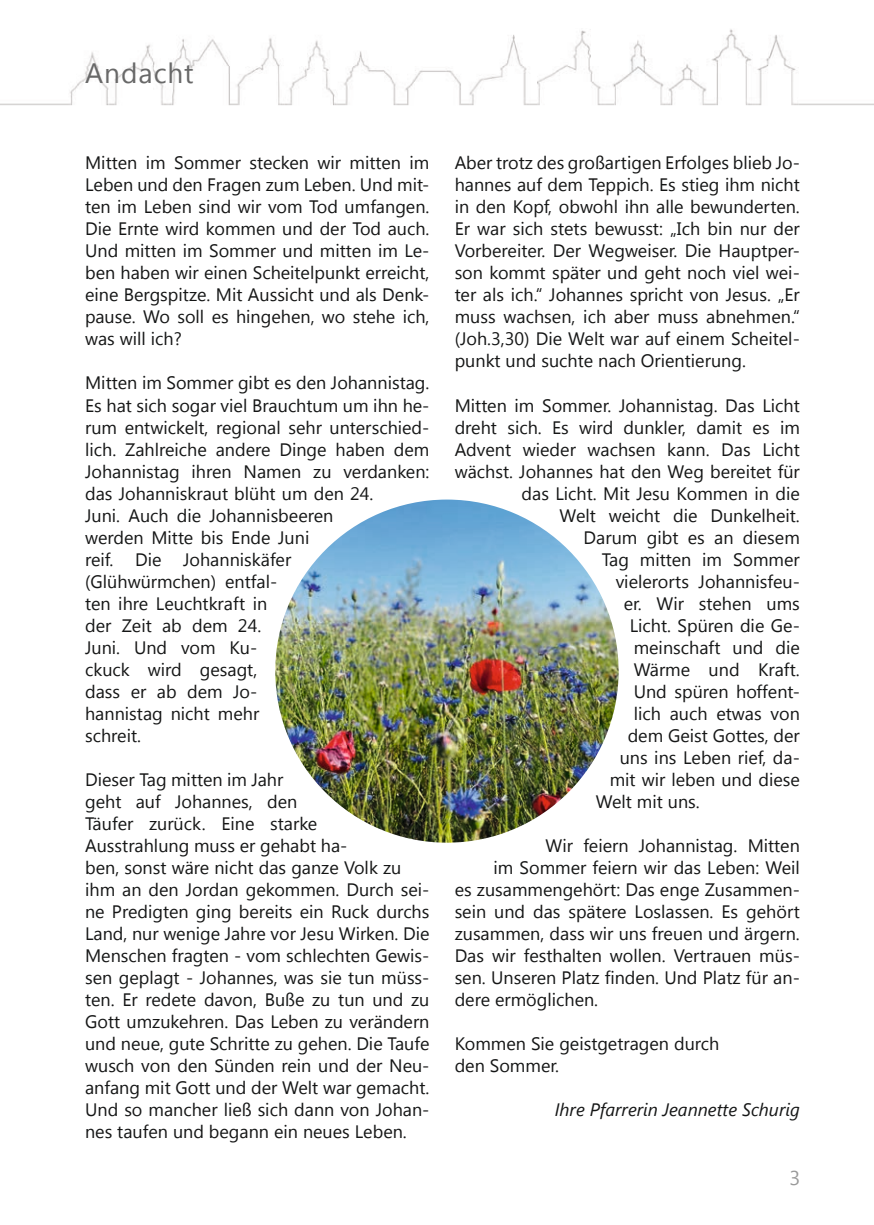
<style>
.page{position:relative;width:874px;height:1225px;background:#fff}
.page>*{position:absolute;margin:0;border:0;box-sizing:border-box;transform-origin:0 0}
.t1{font:28px "Segoe UI";letter-spacing:.035em;color:#686868}
.t2{font:20px "Segoe UI";color:#999}
.t3{font:18px/22px "Segoe UI";color:#151616}
.t4{font:italic 18px "Segoe UI";color:#151616}
</style>
<div class="page">
<img style="left:0;top:29px;width:873px;height:77px">
<img style="left:275px;top:499px;width:343px;height:343px;border-radius:171px">
<h1 class="t1" style="left:85px;top:54px;width:110px">Andacht</h1>
<p class="t3" style="left:85px;top:151px;width:346px;text-align:justify">Mitten im Sommer stecken wir mitten im Leben und den Fragen zum Leben. Und mit&shy;ten im Leben sind wir vom Tod umfangen.<br>Die Ernte wird kommen und der Tod auch.<br>Und mitten im Sommer und mitten im Le&shy;ben haben wir einen Scheitelpunkt erreicht, eine Bergspitze. Mit Aussicht und als Denk&shy;pause. Wo soll es hingehen, wo stehe ich, was will ich?</p>
<p class="t3" style="left:85px;top:371px;width:346px">Mitten im Sommer gibt es den Johannistag.<br>Es hat sich sogar viel Brauchtum um ihn he&shy;rum entwickelt, regional sehr unterschied&shy;lich. Zahlreiche andere Dinge haben dem<br>Johannistag ihren Namen zu verdanken: das Johanniskraut blüht um den 24.<br>Juni. Auch die Johannisbeeren<br>werden Mitte bis Ende Juni<br>reif. Die Johanniskäfer<br>(Glühwürmchen) entfal-<br>ten ihre Leuchtkraft in<br>der Zeit ab dem 24.<br>Juni. Und vom Ku-<br>ckuck wird gesagt,<br>dass er ab dem Jo-<br>hannistag nicht mehr<br>schreit.</p>
<p class="t3" style="left:85px;top:767px;width:346px">Dieser Tag mitten im Jahr<br>geht auf Johannes, den<br>Täufer zurück. Eine starke<br>Ausstrahlung muss er gehabt ha-<br>ben, sonst wäre nicht das ganze Volk zu ihm an den Jordan gekommen. Durch sei&shy;ne Predigten ging bereits ein Ruck durchs Land, nur wenige Jahre vor Jesu Wirken. Die Menschen fragten - vom schlechten Gewis&shy;sen geplagt - Johannes, was sie tun müss&shy;ten. Er redete davon, Buße zu tun und zu Gott umzukehren. Das Leben zu verändern und neue, gute Schritte zu gehen. Die Taufe wusch von den Sünden rein und der Neu&shy;anfang mit Gott und der Welt war gemacht.<br>Und so mancher ließ sich dann von Johan&shy;nes taufen und begann ein neues Leben.</p>
<p class="t3" style="left:454px;top:151px;width:346px;text-align:justify">Aber trotz des großartigen Erfolges blieb Jo&shy;hannes auf dem Teppich. Es stieg ihm nicht in den Kopf, obwohl ihn alle bewunderten.<br>Er war sich stets bewusst: „Ich bin nur der Vorbereiter. Der Wegweiser. Die Hauptper&shy;son kommt später und geht noch viel wei&shy;ter als ich.“ Johannes spricht von Jesus. „Er muss wachsen, ich aber muss abnehmen.“ (Joh.3,30) Die Welt war auf einem Scheitel&shy;punkt und suchte nach Orientierung.</p>
<p class="t3" style="left:454px;top:393px;width:346px">Mitten im Sommer. Johannistag. Das Licht</p>
<p class="t3" style="left:454px;top:415px;width:346px">dreht sich. Es wird dunkler, damit es im</p>
<p class="t3" style="left:454px;top:437px;width:346px">Advent wieder wachsen kann. Das Licht</p>
<p class="t3" style="left:454px;top:459px;width:346px">wächst. Johannes hat den Weg bereitet für</p>
<p class="t3" style="left:521px;top:481px;width:280px">das Licht. Mit Jesu Kommen in die</p>
<p class="t3" style="left:559px;top:503px;width:242px">Welt weicht die Dunkelheit.</p>
<p class="t3" style="left:583px;top:525px;width:217px">Darum gibt es an diesem</p>
<p class="t3" style="left:601px;top:547px;width:199px">Tag mitten im Sommer</p>
<p class="t3" style="left:615px;top:569px;width:186px">vielerorts Johannisfeu-</p>
<p class="t3" style="left:623px;top:591px;width:177px">er. Wir stehen ums</p>
<p class="t3" style="left:629px;top:613px;width:172px">Licht. Spüren die Ge-</p>
<p class="t3" style="left:633px;top:635px;width:168px">meinschaft und die</p>
<p class="t3" style="left:633px;top:657px;width:167px">Wärme und Kraft.</p>
<p class="t3" style="left:633px;top:679px;width:168px">Und spüren hoffent-</p>
<p class="t3" style="left:633px;top:701px;width:167px">lich auch etwas von</p>
<p class="t3" style="left:627px;top:723px;width:174px">dem Geist Gottes, der</p>
<p class="t3" style="left:619px;top:745px;width:182px">uns ins Leben rief, da-</p>
<p class="t3" style="left:609px;top:767px;width:192px">mit wir leben und diese</p>
<p class="t3" style="left:595px;top:789px;width:105px">Welt mit uns.</p>
<p class="t3" style="left:545px;top:833px;width:256px">Wir feiern Johannistag. Mitten</p>
<p class="t3" style="left:493px;top:855px;width:307px">im Sommer feiern wir das Leben: Weil</p>
<p class="t3" style="left:454px;top:877px;width:346px">es zusammengehört: Das enge Zusammen-</p>
<p class="t3" style="left:454px;top:899px;width:346px">sein und das spätere Loslassen. Es gehört</p>
<p class="t3" style="left:454px;top:921px;width:346px">zusammen, dass wir uns freuen und ärgern.</p>
<p class="t3" style="left:454px;top:943px;width:346px">Das wir festhalten wollen. Vertrauen müs-</p>
<p class="t3" style="left:454px;top:965px;width:346px">sen. Unseren Platz finden. Und Platz für an-</p>
<p class="t3" style="left:454px;top:987px;width:145px">dere ermöglichen.</p>
<p class="t3" style="left:454px;top:1031px;width:266px">Kommen Sie geistgetragen durch den Sommer.</p>
<p class="t4" style="left:554px;top:1096px;width:246px">Ihre Pfarrerin Jeannette Schurig</p>
<p class="t2" style="left:789px;top:1164px;width:12px">3</p>
</div>
